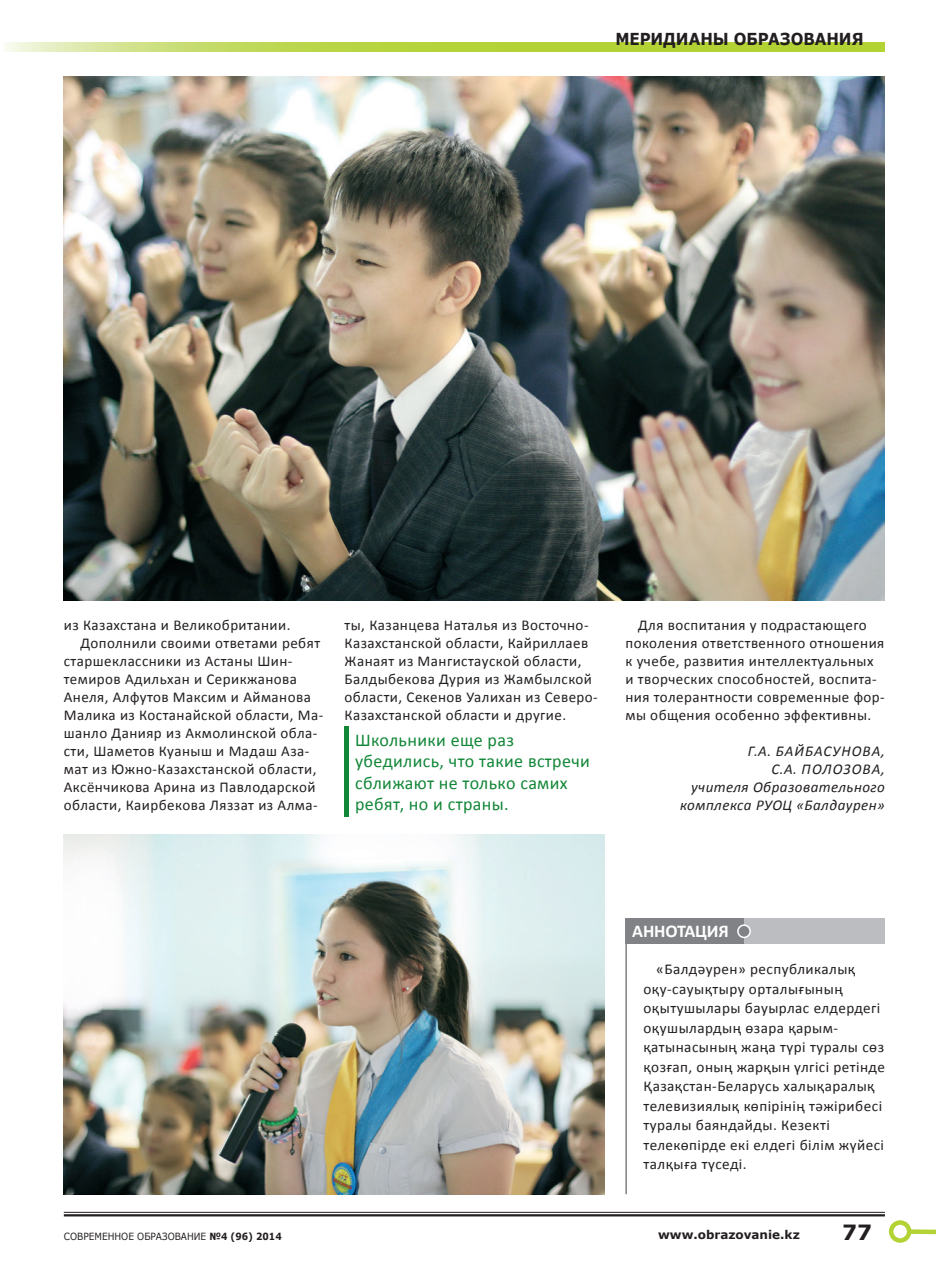
<style>
.page{position:relative;width:936px;height:1263px;background:#fff}
.page>*{position:absolute;margin:0;border:0;box-sizing:border-box;transform-origin:0 0}
.t1{font:700 21px "Verdana";color:#231f20}
.t2{font:18px/21.6px "Calibri";letter-spacing:.02em;color:#118637}
.t3{font:700 18px "Calibri";letter-spacing:-.01em;color:#fff}
.t4{font:700 16.5px "Verdana";letter-spacing:-.005em;color:#231f20;scale:.91 1}
.t5{font:15px/18px "Calibri";letter-spacing:.03em;color:#231f20}
.t6{font:italic 15px/18px "Calibri";letter-spacing:.03em;color:#231f20;text-align:right}
.t7{font:700 12px "Verdana";color:#231f20}
.t8{font:9.9px "Verdana";color:#231f20;scale:.91 1}
.s1{font-weight:700}
</style>
<div class="page">
<img style="left:64px;top:835px;width:540px;height:360px">
<hr style="left:625px;top:943px;width:2px;height:251px;background:#808285">
<div style="left:625px;top:918px;width:120px;height:26px;background:#808285"></div>
<div style="left:744px;top:918px;width:140px;height:26px;background:#bcbdc0"></div>
<div style="left:737px;top:925px;width:13px;height:12px;background:#808285;border-radius:50%"></div>
<div style="left:737px;top:924px;width:13px;height:14px;border:2px solid #fff;border-radius:50%"></div>
<img style="left:64px;top:77px;width:820px;height:524px">
<div style="left:344px;top:726px;width:5px;height:90px;background:#118637"></div>
<hr style="left:64px;top:1212px;width:820px;height:1px;background:#231f20">
<hr style="left:64px;top:1214px;width:820px;height:2px;background:#231f20">
<div style="left:909px;top:1229px;width:26px;height:5px;background:#b3d234"></div>
<div style="left:888px;top:1220px;width:23px;height:23px;border:4px solid #b3d234;border-radius:50%"></div>
<svg style="left:4px;top:43px;width:880px;height:8px;background:#bed854"></svg>
<p class="t4" style="left:615px;top:27px;width:274px">МЕРИДИАНЫ ОБРАЗОВАНИЯ</p>
<p class="t5" style="left:64px;top:616px;width:228px">из Казахстана и Великобритании.</p>
<p class="t5" style="left:80px;top:634px;width:241px">Дополнили своими ответами ребят</p>
<p class="t5" style="left:64px;top:652px;width:230px">старшеклассники из Астаны Шин-</p>
<p class="t5" style="left:64px;top:670px;width:235px">темиров Адильхан и Серикжанова</p>
<p class="t5" style="left:64px;top:688px;width:248px">Анеля, Алфутов Максим и Айманова</p>
<p class="t5" style="left:64px;top:706px;width:261px">Малика из Костанайской области, Ма-</p>
<p class="t5" style="left:64px;top:724px;width:255px">шанло Данияр из Акмолинской обла-</p>
<p class="t5" style="left:64px;top:742px;width:247px">сти, Шаметов Куаныш и Мадаш Аза-</p>
<p class="t5" style="left:64px;top:760px;width:254px">мат из Южно-Казахстанской области,</p>
<p class="t5" style="left:64px;top:778px;width:253px">Аксёнчикова Арина из Павлодарской</p>
<p class="t5" style="left:64px;top:796px;width:255px">области, Каирбекова Ляззат из Алма-</p>
<p class="t5" style="left:344px;top:616px;width:255px">ты, Казанцева Наталья из Восточно-Казахстанской области, Кайриллаев Жанаят из Мангистауской области, Балдыбекова Дурия из Жамбылской области, Секенов Уалихан из Северо-Казахстанской области и другие.</p>
<p class="t5" style="left:625px;top:616px;width:261px;text-indent:13px">Для воспитания у подрастающего поколения ответственного отношения к учебе, развития интеллектуальных и творческих способностей, воспита&shy;ния толерантности современные фор&shy;мы общения особенно эффективны.</p>
<p class="t6" style="left:680px;top:741px;width:206px">Г.А. БАЙБАСУНОВА,<br>С.А. ПОЛОЗОВА,<br>учителя Образовательного комплекса РУОЦ «Балдаурен»</p>
<p class="t2" style="left:355px;top:729px;width:236px">Школьники еще раз убедились, что такие встречи сближают не только самих ребят, но и страны.</p>
<p class="t3" style="left:632px;top:920px;width:98px">АННОТАЦИЯ</p>
<p class="t5" style="left:643px;top:960px;width:243px;line-height:19.5px;text-indent:13px">«Балдәурен» республикалық оқу-сауықтыру орталығының оқытушылары бауырлас елдердегі оқушылардың өзара қарым&shy;қатынасының жаңа түрі туралы сөз қозғап, оның жарқын үлгісі ретінде<br>Қазақстан-Беларусь халықаралық телевизиялық көпірінің тәжірибесі туралы баяндайды. Кезекті телекөпірде екі елдегі білім жүйесі талқыға түседі.</p>
<p class="t8" style="left:64px;top:1229px;width:241px">СОВРЕМЕННОЕ ОБРАЗОВАНИЕ <span class="s1">№4 (96) 2014</span></p>
<p class="t7" style="left:658px;top:1226px;width:143px">www.obrazovanie.kz</p>
<h1 class="t1" style="left:842px;top:1217px;width:31px">77</h1>
</div>
